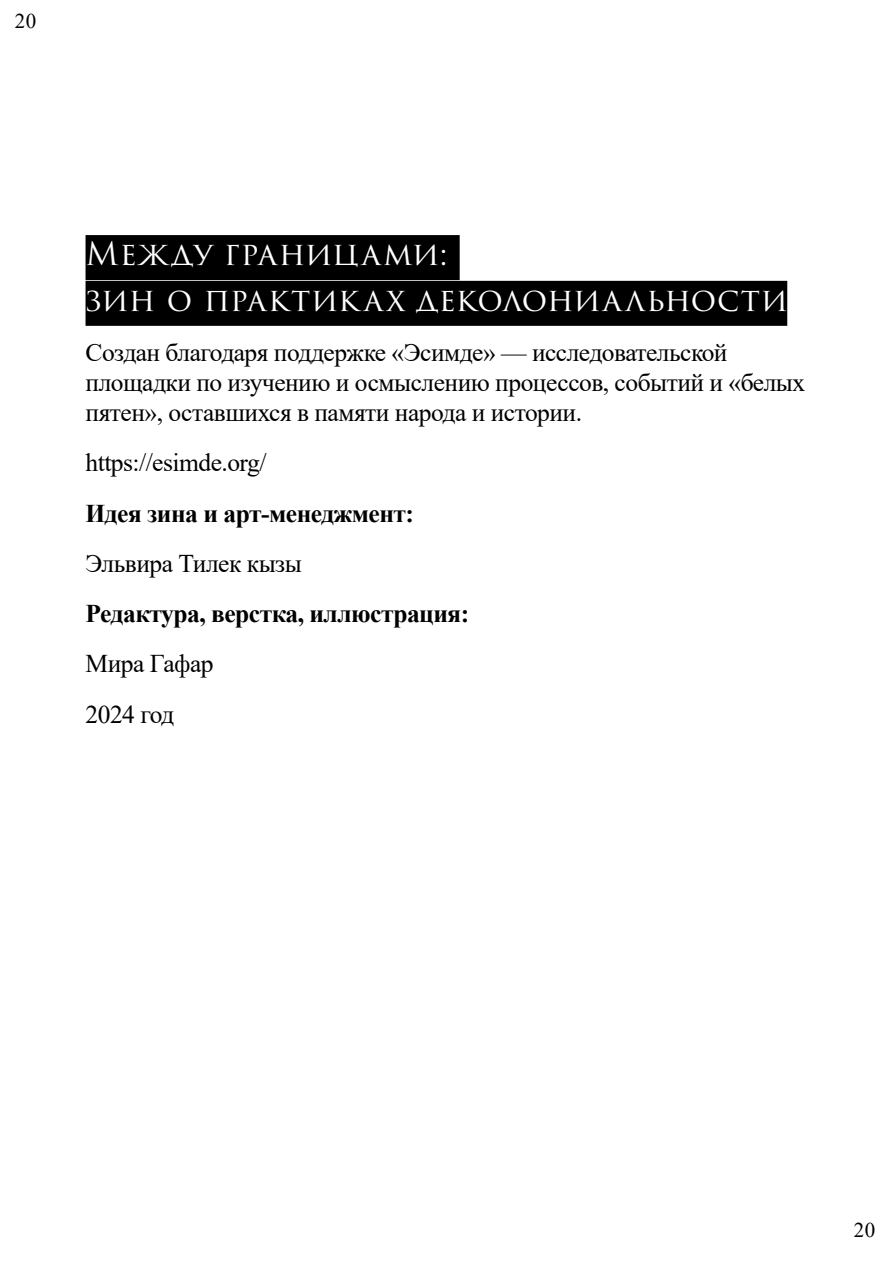
<style>
.page{position:relative;width:893px;height:1263px;background:#fff}
.page>*{position:absolute;margin:0;border:0;box-sizing:border-box;transform-origin:0 0}
.t1{font:31.5px/45.8px "Trajan Pro 3";letter-spacing:.025em;color:#fff}
.t2{font:25.5px/30px "Times New Roman";letter-spacing:-.02em;color:#000}
.t3{font:700 25.5px "Times New Roman";letter-spacing:-.02em;color:#000}
.t4{font:21px "Times New Roman";color:#000}
</style>
<div class="page">
<div style="left:86px;top:235px;width:374px;height:45px;background:#000"></div>
<div style="left:86px;top:281px;width:701px;height:45px;background:#000"></div>
<p class="t4" style="left:15px;top:6px;width:23px">20</p>
<p class="t1" style="left:86px;top:232px;width:703px">Между границами:<br>зин о практиках деколониальности</p>
<p class="t2" style="left:86px;top:337px;width:721px">Создан благодаря поддержке «Эсимде» — исследовательской площадки по изучению и осмыслению процессов, событий и «белых пятен», оставшихся в памяти народа и истории.</p>
<p class="t2" style="left:86px;top:447px;width:182px">https://esimde.org/</p>
<p class="t3" style="left:86px;top:495px;width:330px">Идея зина и арт-менеджмент:</p>
<p class="t2" style="left:86px;top:547px;width:218px">Эльвира Тилек кызы</p>
<p class="t3" style="left:86px;top:595px;width:385px">Редактура, верстка, иллюстрация:</p>
<p class="t2" style="left:86px;top:638px;width:130px;line-height:50.2px">Мира Гафар<br>2024 год</p>
<p class="t4" style="left:854px;top:1215px;width:23px">20</p>
</div>
